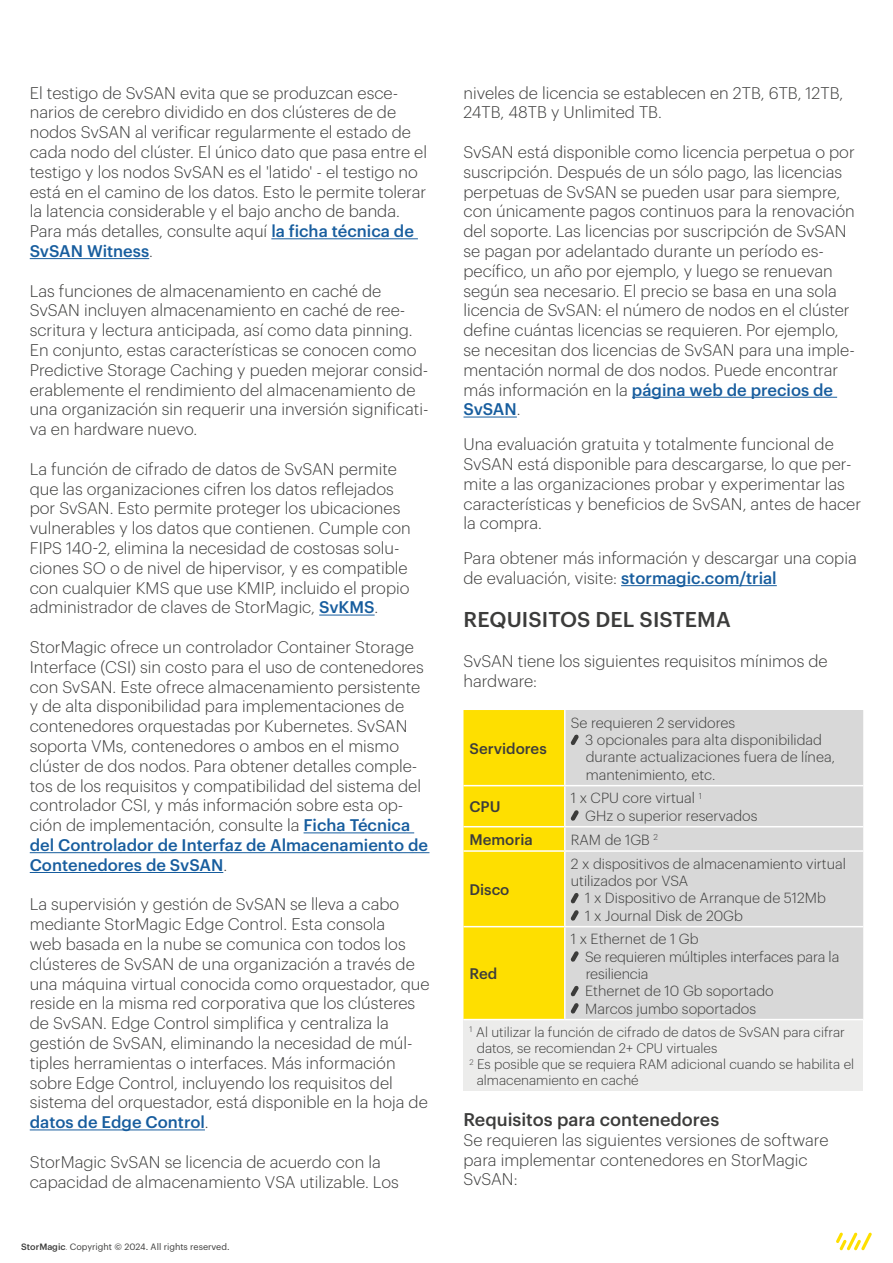
<style>
.page{position:relative;width:893px;height:1263px;background:#fff}
.page>*{position:absolute;margin:0;border:0;box-sizing:border-box;transform-origin:0 0}
.Headings{font:500 21px "Graphik";letter-spacing:.005em;color:#3c3c3b}
.t1{font:500 18px "Graphik";color:#3c3c3b}
.Body_Copy{font:300 16.5px/19.8px "Graphik";color:#3c3c3b}
.t2{font:500 15px "Graphik";color:#3c3c3b}
.t3{font:300 14.4px/17.2px "Graphik";color:#3c3c3b}
.t4{font:300 13.5px "Graphik";color:#3c3c3b}
.t5{font:9px "Graphik";color:#3c3c3b}
.s1{font-weight:500;color:#175d9e}
.s2{font-weight:500}
.s3{font-weight:300}
</style>
<div class="page">
<svg style="left:836px;top:1232px;width:36px;height:18px"></svg>
<hr style="left:271px;top:238px;width:147px;height:1px;background:#175d9e">
<hr style="left:30px;top:258px;width:119px;height:1px;background:#175d9e">
<hr style="left:319px;top:615px;width:56px;height:1px;background:#175d9e">
<hr style="left:304px;top:832px;width:110px;height:1px;background:#175d9e">
<hr style="left:30px;top:852px;width:399px;height:1px;background:#175d9e">
<hr style="left:30px;top:872px;width:193px;height:1px;background:#175d9e">
<hr style="left:30px;top:1129px;width:175px;height:1px;background:#175d9e">
<hr style="left:632px;top:397px;width:205px;height:1px;background:#175d9e">
<hr style="left:463px;top:417px;width:54px;height:1px;background:#175d9e">
<hr style="left:621px;top:585px;width:156px;height:1px;background:#175d9e">
<div style="left:579px;top:710px;width:284px;height:309px;background:#d8d8d8"></div>
<div style="left:463px;top:1019px;width:400px;height:72px;background:#ececeb"></div>
<hr style="left:565px;top:826px;width:298px;height:1px;background:#fff">
<hr style="left:565px;top:850px;width:298px;height:2px;background:#fff">
<hr style="left:565px;top:926px;width:298px;height:1px;background:#fff">
<hr style="left:463px;top:1019px;width:102px;height:1px;background:#fff">
<hr style="left:565px;top:1019px;width:298px;height:1px;background:#fff">
<hr style="left:565px;top:785px;width:298px;height:1px;background:#fff">
<svg style="left:463px;top:710px;width:116px;height:309px;background:#f8de1d"></svg>
<p class="Body_Copy" style="left:30px;top:81px;width:399px">El testigo de SvSAN evita que se produzcan esce&shy;narios de cerebro dividido en dos clústeres de de nodos SvSAN al verificar regularmente el estado de cada nodo del clúster. El único dato que pasa entre el testigo y los nodos SvSAN es el 'latido' - el testigo no está en el camino de los datos. Esto le permite tolerar la latencia considerable y el bajo ancho de banda.<br>Para más detalles, consulte aquí <span class="s1">la ficha técnica de SvSAN Witness</span>.</p>
<p class="Body_Copy" style="left:30px;top:279px;width:400px">Las funciones de almacenamiento en caché de SvSAN incluyen almacenamiento en caché de ree&shy;scritura y lectura anticipada, así como data pinning.<br>En conjunto, estas características se conocen como Predictive Storage Caching y pueden mejorar consid&shy;erablemente el rendimiento del almacenamiento de una organización sin requerir una inversión significati&shy;va en hardware nuevo.</p>
<p class="Body_Copy" style="left:30px;top:458px;width:382px">La función de cifrado de datos de SvSAN permite que las organizaciones cifren los datos reflejados por SvSAN. Esto permite proteger los ubicaciones vulnerables y los datos que contienen. Cumple con FIPS 140-2, elimina la necesidad de costosas solu&shy;ciones SO o de nivel de hipervisor, y es compatible con cualquier KMS que use KMIP, incluido el propio administrador de claves de StorMagic, <span class="s1">SvKMS</span>.</p>
<p class="Body_Copy" style="left:30px;top:636px;width:400px">StorMagic ofrece un controlador Container Storage Interface (CSI) sin costo para el uso de contenedores con SvSAN. Este ofrece almacenamiento persistente y de alta disponibilidad para implementaciones de contenedores orquestadas por Kubernetes. SvSAN soporta VMs, contenedores o ambos en el mismo clúster de dos nodos. Para obtener detalles comple&shy;tos de los requisitos y compatibilidad del sistema del controlador CSI, y más información sobre esta op&shy;ción de implementación, consulte la <span class="s1">Ficha Técnica del Controlador de Interfaz de Almacenamiento de Contenedores de SvSAN</span>.</p>
<p class="Body_Copy" style="left:30px;top:893px;width:401px">La supervisión y gestión de SvSAN se lleva a cabo mediante StorMagic Edge Control. Esta consola<br>web basada en la nube se comunica con todos los clústeres de SvSAN de una organización a través de una máquina virtual conocida como orquestador, que reside en la misma red corporativa que los clústeres de SvSAN. Edge Control simplifica y centraliza la gestión de SvSAN, eliminando la necesidad de múl&shy;tiples herramientas o interfaces. Más información sobre Edge Control, incluyendo los requisitos del sistema del orquestador, está disponible en la hoja de <span class="s1">datos de Edge Control</span>.</p>
<p class="Body_Copy" style="left:30px;top:1151px;width:371px">StorMagic SvSAN se licencia de acuerdo con la capacidad de almacenamiento VSA utilizable. Los</p>
<p class="t5" style="left:21px;top:1240px;width:210px"><span class="s2">StorMagic</span><span class="s3">.</span> Copyright © 2024. All rights reserved.</p>
<p class="Body_Copy" style="left:463px;top:81px;width:381px">niveles de licencia se establecen en 2TB, 6TB, 12TB,<br>24TB, 48TB y Unlimited TB.</p>
<p class="Body_Copy" style="left:463px;top:141px;width:393px">SvSAN está disponible como licencia perpetua o por suscripción. Después de un sólo pago, las licencias perpetuas de SvSAN se pueden usar para siempre, con únicamente pagos continuos para la renovación del soporte. Las licencias por suscripción de SvSAN se pagan por adelantado durante un período es&shy;pecífico, un año por ejemplo, y luego se renuevan según sea necesario. El precio se basa en una sola licencia de SvSAN: el número de nodos en el clúster define cuántas licencias se requieren. Por ejemplo, se necesitan dos licencias de SvSAN para una imple&shy;mentación normal de dos nodos. Puede encontrar más información en la <span class="s1">página web de precios de SvSAN</span>.</p>
<p class="Body_Copy" style="left:463px;top:433px;width:399px">Una evaluación gratuita y totalmente funcional de SvSAN está disponible para descargarse, lo que per&shy;mite a las organizaciones probar y experimentar las características y beneficios de SvSAN, antes de hacer la compra.</p>
<p class="Body_Copy" style="left:463px;top:547px;width:395px">Para obtener más información y descargar una copia de evaluación, visite: <span class="s1">stormagic.com/trial</span></p>
<p class="Headings" style="left:464px;top:604px;width:269px">REQUISITOS DEL SISTEMA</p>
<p class="Body_Copy" style="left:463px;top:650px;width:366px">SvSAN tiene los siguientes requisitos mínimos de hardware:</p>
<p class="t2" style="left:469px;top:737px;width:79px">Servidores</p>
<p class="t2" style="left:469px;top:795px;width:33px">CPU</p>
<p class="t3" style="left:571px;top:713px;width:166px">Se requieren 2 servidores</p>
<p class="t3" style="left:585px;top:730px;width:238px">3 opcionales para alta disponibilidad</p>
<p class="t3" style="left:586px;top:747px;width:251px">durante actualizaciones fuera de línea, mantenimiento, etc.</p>
<p class="t3" style="left:571px;top:788px;width:132px">1 x CPU core virtual <sup>1</sup></p>
<p class="t3" style="left:585px;top:806px;width:174px">GHz o superior reservados</p>
<p class="t2" style="left:469px;top:828px;width:65px">Memoria</p>
<p class="t3" style="left:571px;top:830px;width:89px">RAM de 1GB <sup>2</sup></p>
<p class="t2" style="left:469px;top:878px;width:41px">Disco</p>
<p class="t3" style="left:571px;top:854px;width:277px">2 x dispositivos de almacenamiento virtual utilizados por VSA</p>
<p class="t3" style="left:585px;top:888px;width:242px">1 x Dispositivo de Arranque de 512Mb</p>
<p class="t3" style="left:585px;top:906px;width:159px">1 x Journal Disk de 20Gb</p>
<p class="t3" style="left:571px;top:929px;width:129px">1 x Ethernet de 1 Gb</p>
<p class="t3" style="left:585px;top:947px;width:256px">Se requieren múltiples interfaces para la</p>
<p class="t3" style="left:586px;top:964px;width:64px">resiliencia</p>
<p class="t3" style="left:585px;top:981px;width:190px">Ethernet de 10 Gb soportado</p>
<p class="t3" style="left:585px;top:998px;width:172px">Marcos jumbo soportados</p>
<p class="t4" style="left:469px;top:1022px;width:377px"><sup>1</sup> Al utilizar la función de cifrado de datos de SvSAN para cifrar</p>
<p class="t4" style="left:477px;top:1038px;width:242px">datos, se recomiendan 2+ CPU virtuales</p>
<p class="t4" style="left:469px;top:1054px;width:386px"><sup>2</sup> Es posible que se requiera RAM adicional cuando se habilita el</p>
<p class="t4" style="left:477px;top:1070px;width:164px">almacenamiento en caché</p>
<p class="t1" style="left:463px;top:1106px;width:257px">Requisitos para contenedores</p>
<p class="Body_Copy" style="left:463px;top:1129px;width:366px">Se requieren las siguientes versiones de software para implementar contenedores en StorMagic<br>SvSAN:</p>
<p class="t2" style="left:469px;top:962px;width:29px">Red</p>
</div>
